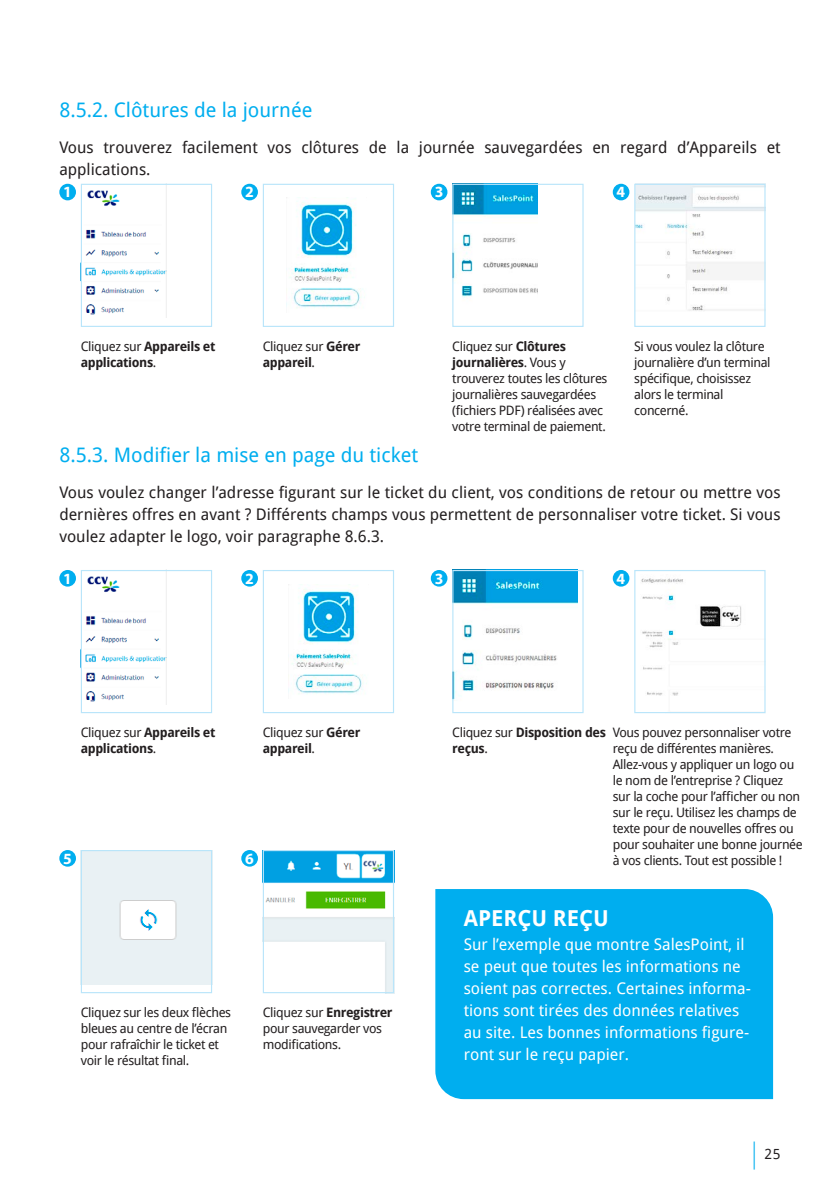
<style>
.page{position:relative;width:840px;height:1191px;background:#fff}
.page>*{position:absolute;margin:0;border:0;box-sizing:border-box;transform-origin:0 0}
.t1{font:700 22px "Droid Sans";color:#fff}
.t2{font:20px "Droid Sans";color:#00aeef}
.t3{font:16px/22px "Droid Sans";color:#231f20}
.t4{font:16px/22px "Droid Sans";color:#fff}
.t5{font:700 15.6px "Myriad Pro";color:#fff}
.t6{font:14px "Droid Sans";color:#231f20}
.t7{font:13px/16px "Droid Sans";letter-spacing:-.03em;color:#231f20}
.t8{font:700 13px/16px "Droid Sans";letter-spacing:-.03em;color:#231f20}
.s1{font-weight:400}
.s2{font-weight:700}
.s3{font-size:28px;color:#00aeef}
</style>
<div class="page">
<div style="left:59px;top:184px;width:17px;height:16px;background:#00aeef;border-radius:50%"></div>
<svg style="left:59px;top:570px;width:17px;height:16px"></svg>
<div style="left:63px;top:572px;width:9px;height:11px;background:#00aeef"></div>
<svg style="left:59px;top:850px;width:17px;height:16px"></svg>
<div style="left:63px;top:852px;width:9px;height:11px;background:#00aeef"></div>
<div style="left:430px;top:184px;width:17px;height:16px;background:#00aeef;border-radius:50%"></div>
<div style="left:430px;top:570px;width:17px;height:16px;background:#00aeef;border-radius:50%"></div>
<div style="left:241px;top:184px;width:17px;height:16px;background:#00aeef;border-radius:50%"></div>
<div style="left:241px;top:570px;width:17px;height:16px;background:#00aeef;border-radius:50%"></div>
<svg style="left:241px;top:850px;width:17px;height:16px"></svg>
<div style="left:245px;top:852px;width:9px;height:11px;background:#00aeef"></div>
<svg style="left:612px;top:184px;width:17px;height:16px"></svg>
<div style="left:616px;top:186px;width:9px;height:11px;background:#00aeef"></div>
<div style="left:612px;top:570px;width:17px;height:16px;background:#00aeef;border-radius:50%"></div>
<img style="left:85px;top:190px;width:81px;height:125px">
<div style="left:81px;top:184px;width:131px;height:143px;border:1px solid #b9e5fa"></div>
<img style="left:85px;top:576px;width:81px;height:126px">
<div style="left:81px;top:570px;width:131px;height:143px;border:1px solid #b9e5fa"></div>
<img style="left:83px;top:852px;width:127px;height:133px">
<div style="left:81px;top:850px;width:131px;height:143px;border:1px solid #b9e5fa"></div>
<img style="left:454px;top:186px;width:83px;height:112px">
<div style="left:452px;top:184px;width:131px;height:143px;border:1px solid #b9e5fa"></div>
<img style="left:454px;top:572px;width:123px;height:127px">
<div style="left:452px;top:570px;width:131px;height:143px;border:1px solid #b9e5fa"></div>
<img style="left:286px;top:201px;width:79px;height:107px">
<div style="left:263px;top:184px;width:131px;height:143px;border:1px solid #b9e5fa"></div>
<img style="left:288px;top:584px;width:79px;height:110px">
<div style="left:263px;top:570px;width:131px;height:143px;border:1px solid #b9e5fa"></div>
<img style="left:265px;top:852px;width:127px;height:139px">
<div style="left:263px;top:850px;width:131px;height:143px;border:1px solid #b9e5fa"></div>
<img style="left:636px;top:186px;width:127px;height:125px">
<div style="left:634px;top:184px;width:131px;height:143px;border:1px solid #b9e5fa"></div>
<img style="left:641px;top:578px;width:101px;height:118px">
<div style="left:634px;top:570px;width:131px;height:143px;border:1px solid #b9e5fa"></div>
<div style="left:435px;top:889px;width:337px;height:210px;background:#00aeef"></div>
<h2 class="t2" style="left:59px;top:96px;width:254px">8.5.2. Clôtures de la journée</h2>
<p class="t3" style="left:59px;top:135px;width:722px">Vous trouverez facilement vos clôtures de la journée sauvegardées en regard d’Appareils et applications.</p>
<p class="t5" style="left:63px;top:183px;width:10px">1</p>
<p class="t5" style="left:245px;top:183px;width:10px">2</p>
<p class="t8" style="left:81px;top:338px;width:136px"><span class="s1">Cliquez sur</span> Appareils et applications<span class="s1">.</span></p>
<p class="t8" style="left:263px;top:338px;width:99px"><span class="s1">Cliquez sur</span> Gérer appareil<span class="s1">.</span></p>
<p class="t5" style="left:434px;top:183px;width:10px">3</p>
<p class="t5" style="left:616px;top:183px;width:10px">4</p>
<p class="t7" style="left:452px;top:338px;width:156px">Cliquez sur <span class="s2">Clôtures journalières</span>. Vous y trouverez toutes les clôtures journalières sauvegardées (fichiers PDF) réalisées avec votre terminal de paiement.</p>
<p class="t7" style="left:634px;top:338px;width:138px">Si vous voulez la clôture journalière d’un terminal spécifique, choisissez alors le terminal concerné.</p>
<h2 class="t2" style="left:59px;top:441px;width:360px">8.5.3. Modifier la mise en page du ticket</h2>
<p class="t3" style="left:59px;top:480px;width:722px;text-align:justify">Vous voulez changer l’adresse figurant sur le ticket du client, vos conditions de retour ou mettre vos dernières offres en avant ? Différents champs vous permettent de personnaliser votre ticket. Si vous voulez adapter le logo, voir paragraphe 8.6.3.</p>
<p class="t5" style="left:63px;top:569px;width:10px">1</p>
<p class="t5" style="left:245px;top:569px;width:10px">2</p>
<p class="t5" style="left:434px;top:569px;width:10px">3</p>
<p class="t5" style="left:616px;top:569px;width:10px">4</p>
<p class="t8" style="left:81px;top:724px;width:136px"><span class="s1">Cliquez sur</span> Appareils et applications<span class="s1">.</span></p>
<p class="t8" style="left:263px;top:724px;width:99px"><span class="s1">Cliquez sur</span> Gérer appareil<span class="s1">.</span></p>
<p class="t5" style="left:63px;top:849px;width:10px">5</p>
<p class="t5" style="left:245px;top:849px;width:10px">6</p>
<p class="t7" style="left:81px;top:1004px;width:152px">Cliquez sur les deux flèches bleues au centre de l’écran pour rafraîchir le ticket et voir le résultat final.</p>
<p class="t7" style="left:263px;top:1004px;width:131px">Cliquez sur <span class="s2">Enregistrer </span>pour sauvegarder vos modifications.</p>
<p class="t7" style="left:612px;top:724px;width:191px">Vous pouvez personnaliser votre reçu de différentes manières.<br>Allez-vous y appliquer un logo ou le nom de l’entreprise ? Cliquez sur la coche pour l’afficher ou non sur le reçu. Utilisez les champs de texte pour de nouvelles offres ou pour souhaiter une bonne journée à vos clients. Tout est possible !</p>
<p class="t8" style="left:452px;top:724px;width:155px"><span class="s1">Cliquez sur</span> Disposition des reçus<span class="s1">.</span></p>
<h1 class="t1" style="left:463px;top:902px;width:147px">APERÇU REÇU</h1>
<p class="t4" style="left:463px;top:933px;width:288px">Sur l’exemple que montre SalesPoint, il se peut que toutes les informations ne soient pas correctes. Certaines informa&shy;tions sont tirées des données relatives au site. Les bonnes informations figure&shy;ront sur le reçu papier.</p>
<p class="t6" style="left:750px;top:1144px;width:32px"><span class="s3">|</span> 25</p>
</div>
